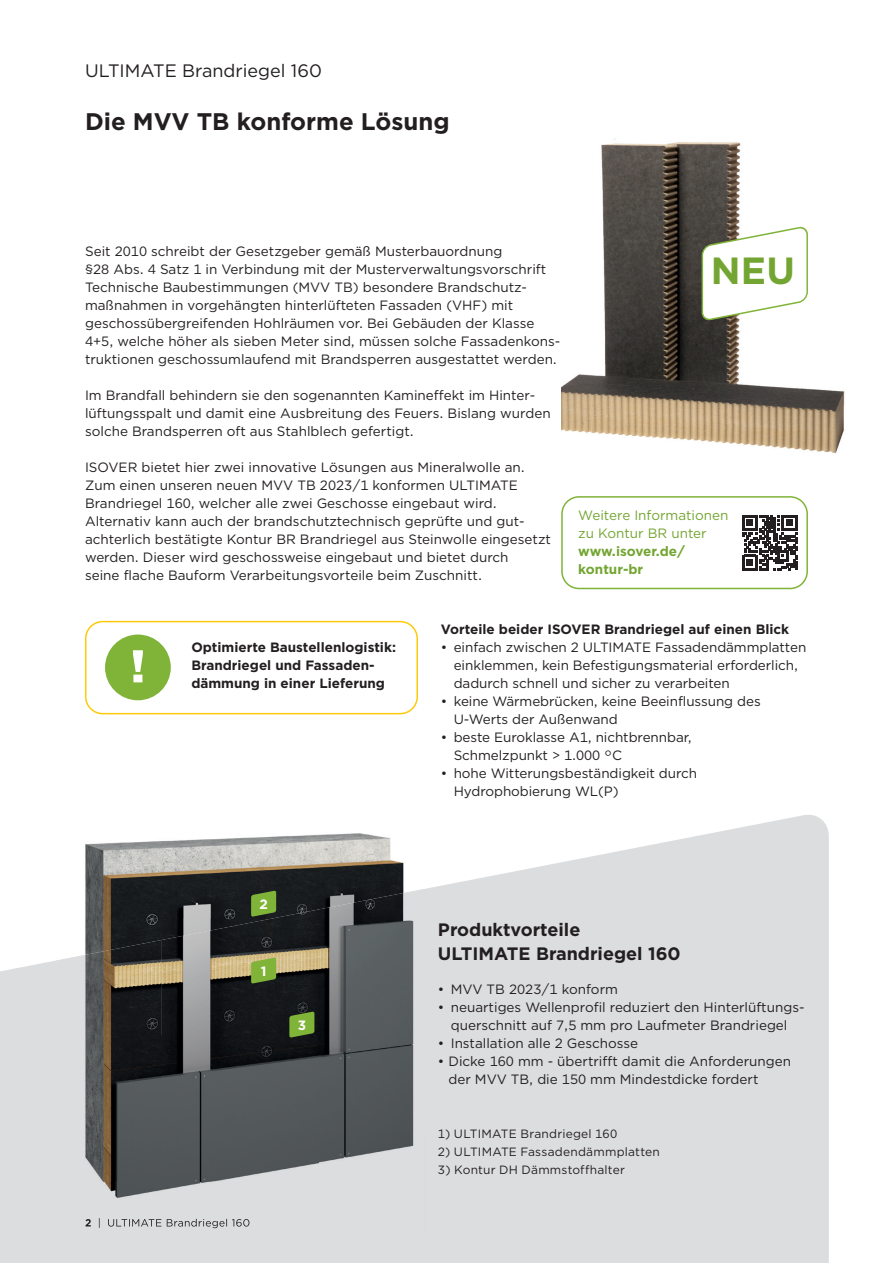
<style>
.page{position:relative;width:893px;height:1263px;background:#fff}
.page>*{position:absolute;margin:0;border:0;box-sizing:border-box;transform-origin:0 0}
.t1{font:700 37.8px "Gotham";color:#73a532}
.t2{font:700 24px "Gotham";color:#231f20}
.t3{font:700 18px/24px "Gotham";color:#231f20}
.t4{font:18px "Gotham";color:#231f20}
.t5{font:13.5px/18px "Gotham";color:#231f20}
.t6{font:700 13.5px/18px "Gotham";color:#231f20}
.t7{font:13.5px/18px "Gotham";color:#73a532}
.t8{font:700 13.5px/18px "Gotham";color:#73a532}
.t9{font:700 13.5px "Gotham";color:#fff}
.t10{font:12px "Gotham";letter-spacing:.02em;color:#231f20}
</style>
<div class="page">
<img style="left:561px;top:138px;width:284px;height:315px">
<svg style="left:0;top:815px;width:829px;height:448px;background:#e0e0e2"></svg>
<svg style="left:701px;top:224px;width:108px;height:99px"></svg>
<div style="left:561px;top:496px;width:247px;height:93px;border:2px solid #7fb438;border-radius:17px"></div>
<div style="left:85px;top:621px;width:333px;height:93px;border:2px solid #feca0a;border-radius:17px"></div>
<svg style="left:742px;top:515px;width:55px;height:55px"></svg>
<img style="left:56px;top:815px;width:370px;height:104px">
<img style="left:56px;top:919px;width:105px;height:21px">
<img style="left:161px;top:909px;width:159px;height:273px">
<img style="left:320px;top:889px;width:106px;height:341px">
<img style="left:56px;top:940px;width:106px;height:242px">
<img style="left:56px;top:1182px;width:264px;height:48px">
<svg style="left:86px;top:1219px;width:5px;height:7px"></svg>
<img style="left:91px;top:1218px;width:159px;height:10px">
<svg style="left:251px;top:957px;width:25px;height:27px"></svg>
<svg style="left:289px;top:1011px;width:25px;height:27px"></svg>
<svg style="left:251px;top:890px;width:25px;height:27px"></svg>
<div style="left:105px;top:634px;width:66px;height:66px;background:#7fb438;border-radius:50%"></div>
<svg style="left:133px;top:650px;width:10px;height:32px"></svg>
<h3 class="t4" style="left:85px;top:59px;width:238px">ULTIMATE Brandriegel 160</h3>
<h2 class="t2" style="left:85px;top:105px;width:366px">Die MVV TB konforme Lösung</h2>
<p class="t5" style="left:85px;top:241px;width:477px">Seit 2010 schreibt der Gesetzgeber gemäß Musterbauordnung<br>§28 Abs. 4 Satz 1 in Verbindung mit der Musterverwaltungsvorschrift Techni sche Baubestimmungen (MVV TB) besondere Brand schutz&shy;maßnahmen in vorgehängten hinterlüfteten Fassaden (VHF) mit geschossübergreifenden Hohlräumen vor. Bei Gebäuden der Klasse 4+5, welche höher als sieben Meter sind, müssen solche Fassadenkons&shy;truktionen geschossumlaufend mit Brandsperren ausgestattet werden.</p>
<p class="t5" style="left:85px;top:385px;width:467px">Im Brandfall behindern sie den sogenannten Kamineffekt im Hinter&shy;lüftungsspalt und damit eine Ausbreitung des Feuers. Bislang wurden solche Brandsperren oft aus Stahlblech gefertigt.</p>
<p class="t5" style="left:85px;top:457px;width:467px">ISOVER bietet hier zwei innovative Lösungen aus Mineralwolle an.<br>Zum einen unseren neuen MVV TB 2023/1 konformen ULTIMATE Brandriegel 160, welcher alle zwei Geschosse eingebaut wird.<br>Alternativ kann auch der brandschutztechnisch geprüfte und gut&shy;achterlich bestätigte Kontur BR Brandriegel aus Steinwolle eingesetzt werden. Dieser wird geschossweise eingebaut und bietet durch<br>seine flache Bauform Verarbeitungsvorteile beim Zuschnitt.</p>
<h1 class="t1" style="left:711px;top:245px;width:86px">NEU</h1>
<p class="t7" style="left:578px;top:506px;width:152px">Weitere Informationen zu Kontur BR unter</p>
<p class="t8" style="left:578px;top:542px;width:108px">www.isover.de/ kontur-br</p>
<p class="t6" style="left:191px;top:638px;width:206px">Optimierte Baustellen logistik:<br>Brandriegel und Fassaden&shy;däm mung in einer Liefe rung</p>
<p class="t9" style="left:259px;top:895px;width:10px">2</p>
<p class="t9" style="left:261px;top:962px;width:7px">1</p>
<p class="t9" style="left:298px;top:1016px;width:10px">3</p>
<p class="t6" style="left:441px;top:620px;width:350px">Vorteile beider ISOVER Brandriegel auf einen Blick</p>
<p class="t5" style="left:454px;top:637px;width:354px;text-indent:-13px">• einfach zwischen 2 ULTIMATE Fassadendämmplatten einklemmen, kein Befestigungs material erforderlich, dadurch schnell und sicher zu verarbeiten</p>
<p class="t5" style="left:454px;top:691px;width:308px;text-indent:-13px">• keine Wärmebrücken, keine Beeinflussung des<br>U-Werts der Außen wand</p>
<p class="t5" style="left:454px;top:727px;width:240px;text-indent:-13px">• beste Euroklasse A1, nichtbrennbar,<br>Schmelzpunkt &gt; 1.000 °C</p>
<p class="t5" style="left:454px;top:763px;width:245px;text-indent:-13px">• hohe Witterungsbeständigkeit durch<br>Hydrophobierung WL(P)</p>
<h3 class="t3" style="left:438px;top:917px;width:244px">Produktvorteile<br>ULTIMATE Brandriegel 160</h3>
<p class="t5" style="left:438px;top:979px;width:181px">• MVV TB 2023/1 konform</p>
<p class="t5" style="left:438px;top:997px;width:368px;text-align:center">• neuartiges Wellenprofil reduziert den Hinterlüftungs&shy;querschnitt auf 7,5 mm pro Laufmeter Brandriegel</p>
<p class="t5" style="left:438px;top:1033px;width:202px">• Installation alle 2 Geschosse</p>
<p class="t5" style="left:448px;top:1051px;width:344px;text-indent:-11px">• Dicke 160 mm - übertrifft damit die Anforderungen der MVV TB, die 150 mm Mindestdicke fordert</p>
<p class="t10" style="left:438px;top:1126px;width:181px">1) ULTIMATE Brandriegel 160</p>
<p class="t10" style="left:438px;top:1144px;width:223px">2) ULTIMATE Fassadendämmplatten</p>
<p class="t10" style="left:438px;top:1162px;width:188px">3) Kontur DH Dämmstoffhalter</p>
</div>
